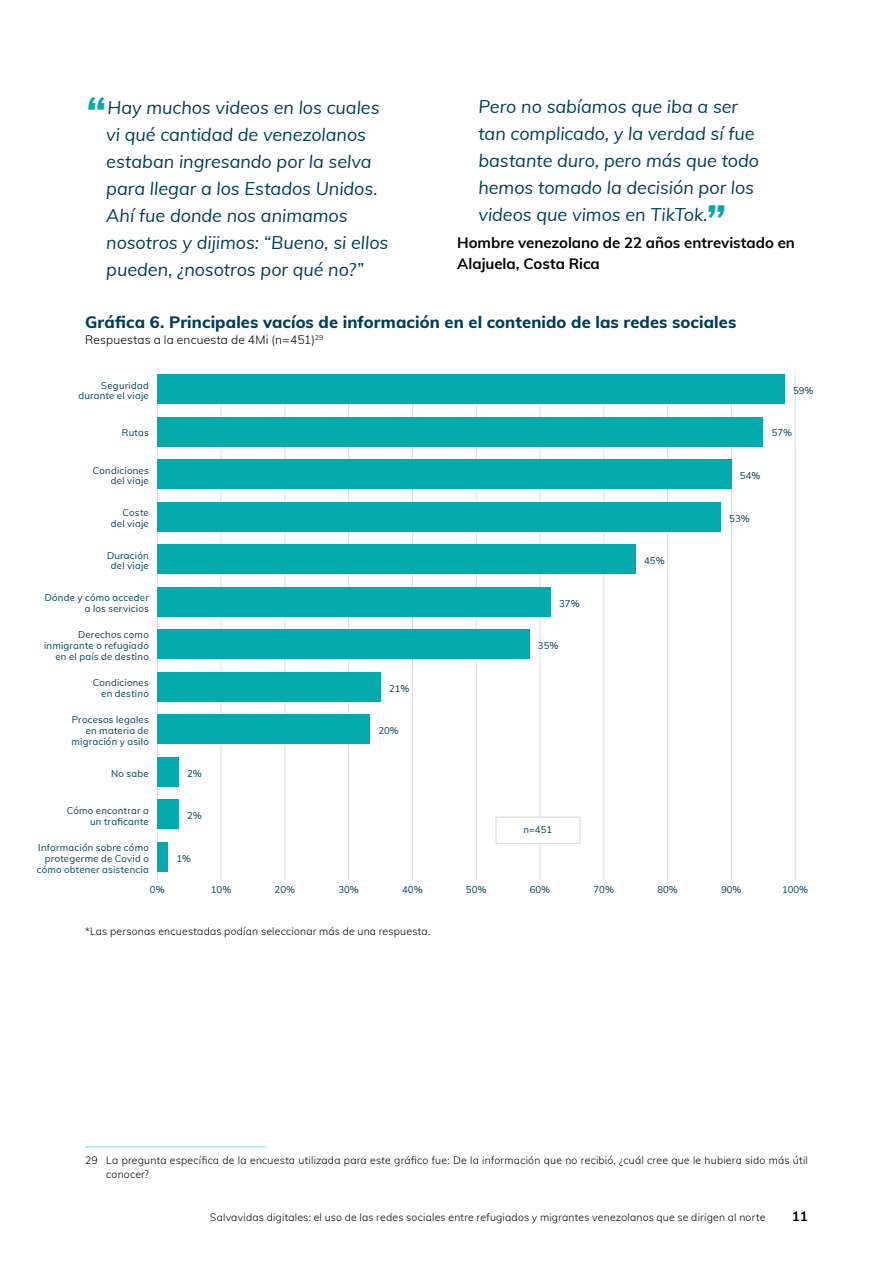
<style>
.page{position:relative;width:893px;height:1263px;background:#fff}
.page>*{position:absolute;margin:0;border:0;box-sizing:border-box;transform-origin:0 0}
.t1{font:italic 700 46.5px "Muli";color:#00aaad}
.t2{font:italic 18px/27px "Muli";letter-spacing:-.005em;color:#003d58}
.t3{font:800 16.5px "Muli";letter-spacing:.005em;color:#003d58}
.t4{font:700 15px/21px "Muli";letter-spacing:-.005em;color:#000}
.t5{font:700 13.5px "Muli";color:#000}
.t6{font:300 12px "Muli";letter-spacing:.015em;color:#000}
.t7{font:300 10.5px/13.5px "Muli";letter-spacing:.02em;color:#000}
.t8{font:9.6px/10.8px "Muli";letter-spacing:.025em;color:#003d58;text-align:right}
</style>
<div class="page">
<hr style="left:85px;top:1146px;width:181px;height:1px;background:#afdfe4">
<hr style="left:157px;top:374px;width:1px;height:506px;background:#e3dadd">
<hr style="left:221px;top:374px;width:1px;height:506px;background:#e3dadd">
<hr style="left:285px;top:374px;width:1px;height:506px;background:#e3dadd">
<hr style="left:348px;top:374px;width:1px;height:506px;background:#e3dadd">
<hr style="left:412px;top:374px;width:1px;height:506px;background:#e3dadd">
<hr style="left:476px;top:374px;width:1px;height:506px;background:#e3dadd">
<hr style="left:540px;top:374px;width:1px;height:506px;background:#e3dadd">
<hr style="left:603px;top:374px;width:1px;height:506px;background:#e3dadd">
<hr style="left:667px;top:374px;width:1px;height:506px;background:#e3dadd">
<hr style="left:731px;top:374px;width:1px;height:506px;background:#e3dadd">
<hr style="left:795px;top:374px;width:1px;height:506px;background:#e3dadd">
<div style="left:157px;top:842px;width:11px;height:30px;background:#00aaad"></div>
<div style="left:157px;top:799px;width:22px;height:30px;background:#00aaad"></div>
<div style="left:157px;top:757px;width:22px;height:30px;background:#00aaad"></div>
<div style="left:157px;top:714px;width:213px;height:30px;background:#00aaad"></div>
<div style="left:157px;top:672px;width:224px;height:30px;background:#00aaad"></div>
<div style="left:157px;top:629px;width:372px;height:30px;background:#00aaad"></div>
<div style="left:157px;top:587px;width:394px;height:30px;background:#00aaad"></div>
<div style="left:157px;top:544px;width:479px;height:30px;background:#00aaad"></div>
<div style="left:157px;top:502px;width:564px;height:29px;background:#00aaad"></div>
<div style="left:495px;top:816px;width:85px;height:28px;background:#fff;border:1px solid #e3dadd"></div>
<div style="left:157px;top:459px;width:574px;height:30px;background:#00aaad"></div>
<div style="left:157px;top:417px;width:606px;height:29px;background:#00aaad"></div>
<div style="left:157px;top:374px;width:627px;height:30px;background:#00aaad"></div>
<h1 class="t1" style="left:85px;top:80px;width:22px">“</h1>
<h2 class="t2" style="left:106px;top:93px;width:284px">Hay muchos videos en los cuales vi qué cantidad de venezolanos estaban ingresando por la selva para llegar a los Estados Unidos.<br>Ahí fue donde nos animamos nosotros y dijimos: “Bueno, si ellos pueden, ¿nosotros por qué no?”</h2>
<h2 class="t2" style="left:478px;top:92px;width:282px">Pero no sabíamos que iba a ser tan complicado, y la verdad sí fue bastante duro, pero más que todo hemos tomado la decisión por los videos que vimos en TikTok.</h2>
<h1 class="t1" style="left:705px;top:187px;width:22px">”</h1>
<h3 class="t4" style="left:457px;top:231px;width:339px">Hombre venezolano de 22 años entrevistado en<br>Alajuela, Costa Rica</h3>
<h3 class="t3" style="left:85px;top:310px;width:653px">Gráfica 6. Principales vacíos de información en el contenido de las redes sociales</h3>
<p class="t6" style="left:85px;top:331px;width:240px">Respuestas a la encuesta de 4Mi (n=451)<sup>29</sup></p>
<p class="t8" style="left:78px;top:379px;width:72px">Seguridad durante el viaje</p>
<p class="t8" style="left:793px;top:385px;width:22px">59%</p>
<p class="t8" style="left:122px;top:427px;width:28px">Rutas</p>
<p class="t8" style="left:772px;top:427px;width:22px">57%</p>
<p class="t8" style="left:93px;top:464px;width:58px">Condiciones del viaje</p>
<p class="t8" style="left:740px;top:470px;width:22px">54%</p>
<p class="t8" style="left:111px;top:507px;width:39px">Coste del viaje</p>
<p class="t8" style="left:729px;top:512px;width:22px">53%</p>
<p class="t8" style="left:107px;top:549px;width:43px;text-align:center">Duración del viaje</p>
<p class="t8" style="left:644px;top:555px;width:22px">45%</p>
<p class="t8" style="left:45px;top:592px;width:106px">Dónde y cómo acceder a los servicios</p>
<p class="t8" style="left:559px;top:597px;width:22px">37%</p>
<p class="t8" style="left:44px;top:629px;width:106px">Derechos como inmigrante o refugiado en el país de destino</p>
<p class="t8" style="left:538px;top:640px;width:22px">35%</p>
<p class="t8" style="left:93px;top:677px;width:58px">Condiciones en destino</p>
<p class="t8" style="left:389px;top:682px;width:22px">21%</p>
<p class="t8" style="left:72px;top:714px;width:79px">Procesos legales en materia de migración y asilo</p>
<p class="t8" style="left:378px;top:725px;width:22px">20%</p>
<p class="t8" style="left:111px;top:767px;width:39px">No sabe</p>
<p class="t8" style="left:187px;top:767px;width:16px">2%</p>
<p class="t8" style="left:67px;top:804px;width:84px">Cómo encontrar a un traficante</p>
<p class="t8" style="left:187px;top:810px;width:16px">2%</p>
<p class="t8" style="left:524px;top:823px;width:30px">n=451</p>
<p class="t8" style="left:37px;top:841px;width:114px">Información sobre cómo protegerme de Covid o cómo obtener asistencia</p>
<p class="t8" style="left:176px;top:852px;width:16px">1%</p>
<p class="t8" style="left:150px;top:884px;width:16px">0%</p>
<p class="t8" style="left:211px;top:884px;width:22px">10%</p>
<p class="t8" style="left:275px;top:884px;width:22px">20%</p>
<p class="t8" style="left:338px;top:884px;width:22px">30%</p>
<p class="t8" style="left:402px;top:884px;width:22px">40%</p>
<p class="t8" style="left:466px;top:884px;width:22px">50%</p>
<p class="t8" style="left:530px;top:884px;width:22px">60%</p>
<p class="t8" style="left:594px;top:884px;width:22px">70%</p>
<p class="t8" style="left:657px;top:884px;width:22px">80%</p>
<p class="t8" style="left:721px;top:884px;width:22px">90%</p>
<p class="t8" style="left:782px;top:884px;width:28px">100%</p>
<p class="t7" style="left:85px;top:924px;width:347px">*Las personas encuestadas podían seleccionar más de una respuesta.</p>
<p class="t7" style="left:106px;top:1153px;width:703px;text-indent:-21px">29 La pregunta específica de la encuesta utilizada para este gráfico fue: De la información que no recibió, ¿cuál cree que le hubiera sido más útil conocer?</p>
<p class="t7" style="left:210px;top:1210px;width:557px">Salvavidas digitales: el uso de las redes sociales entre refugiados y migrantes venezolanos que se dirigen al norte</p>
<h3 class="t5" style="left:792px;top:1206px;width:18px">11</h3>
</div>
